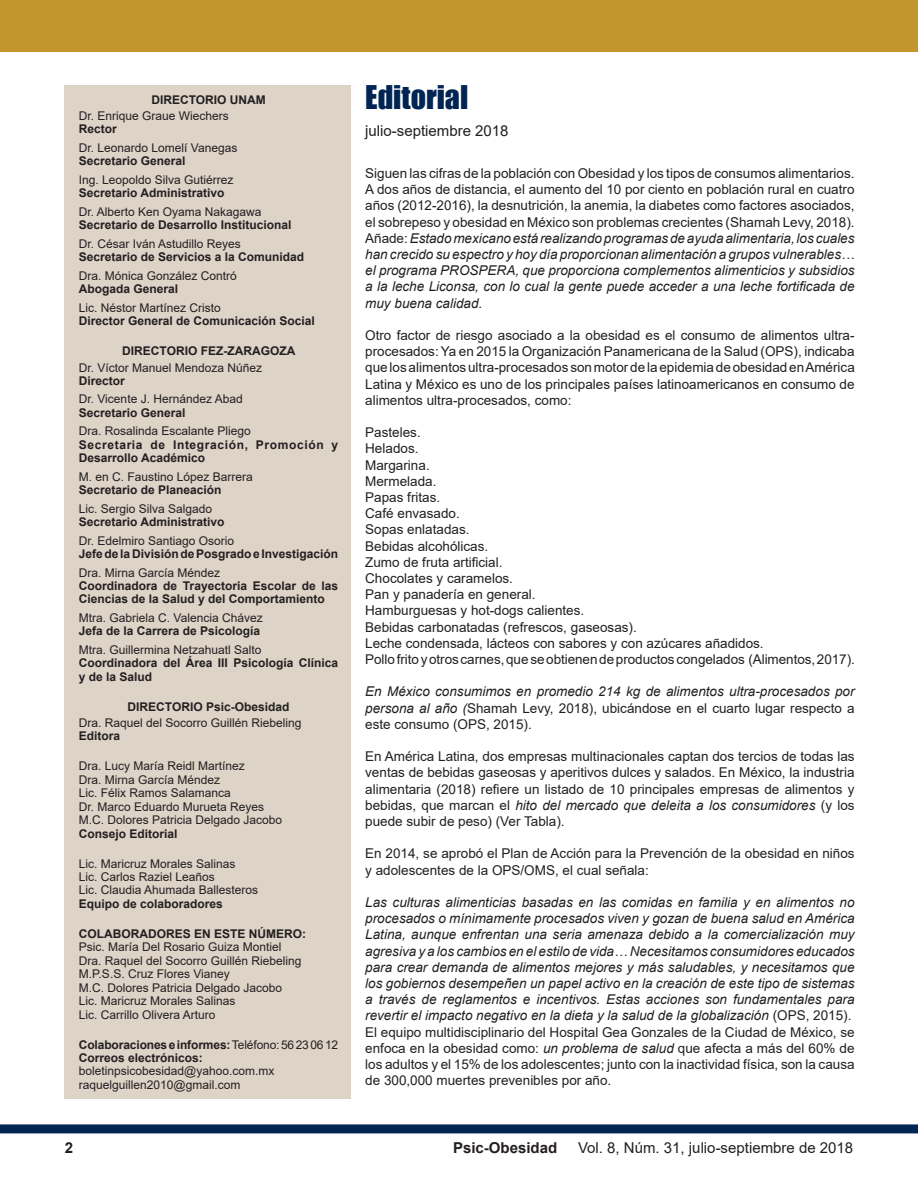
<style>
.page{position:relative;width:918px;height:1188px;background:#fff}
.page>*{position:absolute;margin:0;border:0;box-sizing:border-box;transform-origin:0 0}
.t1{font:30px "Impact";color:#002553}
.t2{font:15px "Arial";color:#231f20}
.t3{font:700 15px "Arial";color:#231f20}
.t4{font:13.5px/16.2px "Arial";color:#231f20;text-align:justify}
.t5{font:italic 13.5px/16.2px "Arial";color:#231f20;text-align:justify}
.t6{font:12px "Arial";color:#231f20}
.t7{font:700 12px/13.4px "Arial";color:#231f20}
.t8{font:700 12px/13.4px "Arial";letter-spacing:.05em;color:#231f20}
.s1{font-weight:400}
.s2{font-style:italic}
.s3{font-style:normal}
</style>
<div class="page">
<div style="left:0;top:1124px;width:918px;height:9px;background:#002553"></div>
<div style="left:64px;top:85px;width:287px;height:1014px;background:#ddd3c7"></div>
<div style="left:0;top:0;width:918px;height:51px;background:#c2962d"></div>
<p class="t7" style="left:151px;top:93px;width:116px">DIRECTORIO UNAM</p>
<p class="t6" style="left:79px;top:108px;width:152px">Dr. Enrique Graue Wiechers</p>
<p class="t7" style="left:79px;top:123px;width:40px">Rector</p>
<p class="t6" style="left:79px;top:139px;width:160px">Dr. Leonardo Lomelí Vanegas</p>
<p class="t7" style="left:79px;top:155px;width:108px">Secretario General</p>
<p class="t6" style="left:79px;top:171px;width:156px">Ing. Leopoldo Silva Gutiérrez</p>
<p class="t7" style="left:79px;top:186px;width:147px">Secretario Administrativo</p>
<p class="t6" style="left:79px;top:203px;width:184px">Dr. Alberto Ken Oyama Nakagawa</p>
<p class="t7" style="left:79px;top:218px;width:214px">Secretario de Desarrollo Institucional</p>
<p class="t6" style="left:79px;top:235px;width:164px">Dr. César Iván Astudillo Reyes</p>
<p class="t7" style="left:79px;top:250px;width:227px">Secretario de Servicios a la Comunidad</p>
<p class="t6" style="left:79px;top:267px;width:160px">Dra. Mónica González Contró</p>
<p class="t7" style="left:79px;top:282px;width:101px">Abogada General</p>
<p class="t6" style="left:79px;top:299px;width:144px">Lic. Néstor Martínez Cristo</p>
<p class="t7" style="left:79px;top:314px;width:238px">Director General de Comunicación Social</p>
<p class="t7" style="left:122px;top:344px;width:175px">DIRECTORIO FEZ-ZARAGOZA</p>
<p class="t6" style="left:79px;top:359px;width:185px">Dr. Víctor Manuel Mendoza Núñez</p>
<p class="t7" style="left:79px;top:374px;width:48px">Director</p>
<p class="t6" style="left:79px;top:391px;width:165px">Dr. Vicente J. Hernández Abad</p>
<p class="t7" style="left:79px;top:406px;width:108px">Secretario General</p>
<p class="t6" style="left:79px;top:423px;width:174px">Dra. Rosalinda Escalante Pliego</p>
<p class="t8" style="left:79px;top:438px;width:261px">Secretaria de Integración, Promoción y<br>Desarrollo Académico</p>
<p class="t6" style="left:79px;top:468px;width:176px">M. en C. Faustino López Barrera</p>
<p class="t7" style="left:79px;top:483px;width:144px">Secretario de Planeación</p>
<p class="t6" style="left:79px;top:500px;width:135px">Lic. Sergio Silva Salgado</p>
<p class="t7" style="left:79px;top:515px;width:147px">Secretario Administrativo</p>
<p class="t6" style="left:79px;top:532px;width:157px">Dr. Edelmiro Santiago Osorio</p>
<p class="t7" style="left:79px;top:547px;width:261px">Jefe de la División de Posgrado e Investigación</p>
<p class="t6" style="left:79px;top:564px;width:143px">Dra. Mirna García Méndez</p>
<p class="t7" style="left:79px;top:579px;width:261px">Coordinadora de Trayectoria Escolar de las<br>Ciencias de la Salud y del Comportamiento</p>
<p class="t6" style="left:79px;top:609px;width:185px">Mtra. Gabriela C. Valencia Chávez</p>
<p class="t7" style="left:79px;top:624px;width:183px">Jefa de la Carrera de Psicología</p>
<p class="t6" style="left:79px;top:641px;width:184px">Mtra. Guillermina Netzahuatl Salto</p>
<p class="t7" style="left:79px;top:656px;width:261px">Coordinadora del Área III Psicología Clínica y de la Salud</p>
<p class="t7" style="left:128px;top:700px;width:163px">DIRECTORIO Psic-Obesidad</p>
<p class="t6" style="left:79px;top:714px;width:224px">Dra. Raquel del Socorro Guillén Riebeling</p>
<p class="t7" style="left:79px;top:730px;width:43px">Editora</p>
<p class="t6" style="left:79px;top:758px;width:168px">Dra. Lucy María Reidl Martínez</p>
<p class="t6" style="left:79px;top:771px;width:143px">Dra. Mirna García Méndez</p>
<p class="t6" style="left:79px;top:785px;width:154px">Lic. Félix Ramos Salamanca</p>
<p class="t6" style="left:79px;top:798px;width:187px">Dr. Marco Eduardo Murueta Reyes</p>
<p class="t6" style="left:79px;top:812px;width:205px">M.C. Dolores Patricia Delgado Jacobo</p>
<p class="t7" style="left:79px;top:827px;width:100px">Consejo Editorial</p>
<p class="t6" style="left:79px;top:855px;width:158px">Lic. Maricruz Morales Salinas</p>
<p class="t6" style="left:79px;top:869px;width:138px">Lic. Carlos Raziel Leaños</p>
<p class="t6" style="left:79px;top:882px;width:181px">Lic. Claudia Ahumada Ballesteros</p>
<p class="t7" style="left:79px;top:897px;width:146px">Equipo de colaboradores</p>
<p class="t7" style="left:79px;top:927px;width:229px">COLABORADORES EN ESTE NÚMERO:</p>
<p class="t6" style="left:79px;top:939px;width:204px">Psic. María Del Rosario Guiza Montiel</p>
<p class="t6" style="left:79px;top:952px;width:224px">Dra. Raquel del Socorro Guillén Riebeling</p>
<p class="t6" style="left:79px;top:966px;width:152px">M.P.S.S. Cruz Flores Vianey</p>
<p class="t6" style="left:79px;top:979px;width:205px">M.C. Dolores Patricia Delgado Jacobo</p>
<p class="t6" style="left:79px;top:993px;width:158px">Lic. Maricruz Morales Salinas</p>
<p class="t6" style="left:79px;top:1006px;width:138px">Lic. Carrillo Olivera Arturo</p>
<p class="t7" style="left:79px;top:1038px;width:261px">Colaboraciones e informes: <span class="s1">Teléfono: 56 23 06 12</span></p>
<p class="t7" style="left:79px;top:1051px;width:126px">Correos electrónicos:</p>
<p class="t6" style="left:79px;top:1063px;width:197px">boletinpsicobesidad@yahoo.com.mx</p>
<p class="t6" style="left:79px;top:1076px;width:163px">raquelguillen2010@gmail.com</p>
<p class="t1" style="left:365px;top:74px;width:105px">Editorial</p>
<p class="t2" style="left:365px;top:120px;width:145px">julio-septiembre 2018</p>
<p class="t4" style="left:365px;top:165px;width:491px">Siguen las cifras de la población con Obesidad y los tipos de consumos alimentarios.<br>A dos años de distancia, el aumento del 10 por ciento en población rural en cuatro años (2012-2016), la desnutrición, la anemia, la diabetes como factores asociados, el sobrepeso y obesidad en México son problemas crecientes (Shamah Levy, 2018).<br>Añade: <span class="s2">Estado mexicano está realizando programas de ayuda alimentaria, los cuales han crecido su espectro y hoy día proporcionan alimentación a grupos vulnerables… el programa PROSPERA, que proporciona complementos alimenticios y subsidios a la leche Liconsa, con lo cual la gente puede acceder a una leche fortificada de muy buena calidad</span>.</p>
<p class="t4" style="left:365px;top:327px;width:491px">Otro factor de riesgo asociado a la obesidad es el consumo de alimentos ultra&shy;procesados: Ya en 2015 la Organización Panamericana de la Salud (OPS), indicaba que los alimentos ultra-procesados son motor de la epidemia de obesidad en América Latina y México es uno de los principales países latinoamericanos en consumo de alimentos ultra-procesados, como:</p>
<p class="t4" style="left:365px;top:424px;width:57px">Pasteles.</p>
<p class="t4" style="left:365px;top:440px;width:55px">Helados.</p>
<p class="t4" style="left:365px;top:457px;width:66px">Margarina.</p>
<p class="t4" style="left:365px;top:473px;width:73px">Mermelada.</p>
<p class="t4" style="left:365px;top:489px;width:77px">Papas fritas.</p>
<p class="t4" style="left:365px;top:505px;width:96px">Café envasado.</p>
<p class="t4" style="left:365px;top:521px;width:106px">Sopas enlatadas.</p>
<p class="t4" style="left:365px;top:538px;width:125px">Bebidas alcohólicas.</p>
<p class="t4" style="left:365px;top:554px;width:139px">Zumo de fruta artificial.</p>
<p class="t4" style="left:365px;top:570px;width:149px">Chocolates y caramelos.</p>
<p class="t4" style="left:365px;top:586px;width:172px">Pan y panadería en general.</p>
<p class="t4" style="left:365px;top:602px;width:221px">Hamburguesas y hot-dogs calientes.</p>
<p class="t4" style="left:365px;top:619px;width:273px">Bebidas carbonatadas (refrescos, gaseosas).</p>
<p class="t4" style="left:365px;top:635px;width:400px">Leche condensada, lácteos con sabores y con azúcares añadidos.</p>
<p class="t4" style="left:365px;top:651px;width:491px">Pollo frito y otros carnes, que se obtienen de productos congelados (Alimentos, 2017).</p>
<p class="t5" style="left:365px;top:684px;width:491px">En México consumimos en promedio 214 kg de alimentos ultra-procesados por persona al año (<span class="s3">Shamah Levy, 2018), ubicándose en el cuarto lugar respecto a este consumo (OPS, 2015).</span></p>
<p class="t4" style="left:365px;top:748px;width:491px">En América Latina, dos empresas multinacionales captan dos tercios de todas las ventas de bebidas gaseosas y aperitivos dulces y salados. En México, la industria alimentaria (2018) refiere un listado de 10 principales empresas de alimentos y bebidas, que marcan el <span class="s2">hito del mercado que deleita a los consumidores</span> (y los puede subir de peso) (Ver Tabla).</p>
<p class="t4" style="left:365px;top:845px;width:491px">En 2014, se aprobó el Plan de Acción para la Prevención de la obesidad en niños y adolescentes de la OPS/OMS, el cual señala:</p>
<p class="t5" style="left:365px;top:894px;width:491px">Las culturas alimenticias basadas en las comidas en familia y en alimentos no procesados o mínimamente procesados viven y gozan de buena salud en América Latina, aunque enfrentan una seria amenaza debido a la comercialización muy agresiva y a los cambios en el estilo de vida… Necesitamos consumidores educados para crear demanda de alimentos mejores y más saludables, y necesitamos que los gobiernos desempeñen un papel activo en la creación de este tipo de sistemas a través de reglamentos e incentivos. Estas acciones son fundamentales para revertir el impacto negativo en la dieta y la salud de la globalización <span class="s3">(OPS, 2015).</span></p>
<p class="t4" style="left:365px;top:1024px;width:491px">El equipo multidisciplinario del Hospital Gea Gonzales de la Ciudad de México, se enfoca en la obesidad como: <span class="s2">un problema de salud</span> que afecta a más del 60% de los adultos y el 15% de los adolescentes; junto con la inactividad física, son la causa de 300,000 muertes prevenibles por año.</p>
<p class="t3" style="left:65px;top:1137px;width:10px">2</p>
<p class="t3" style="left:453px;top:1137px;width:106px">Psic-Obesidad</p>
<p class="t2" style="left:578px;top:1137px;width:277px">Vol. 8, Núm. 31, julio-septiembre de 2018</p>
</div>
